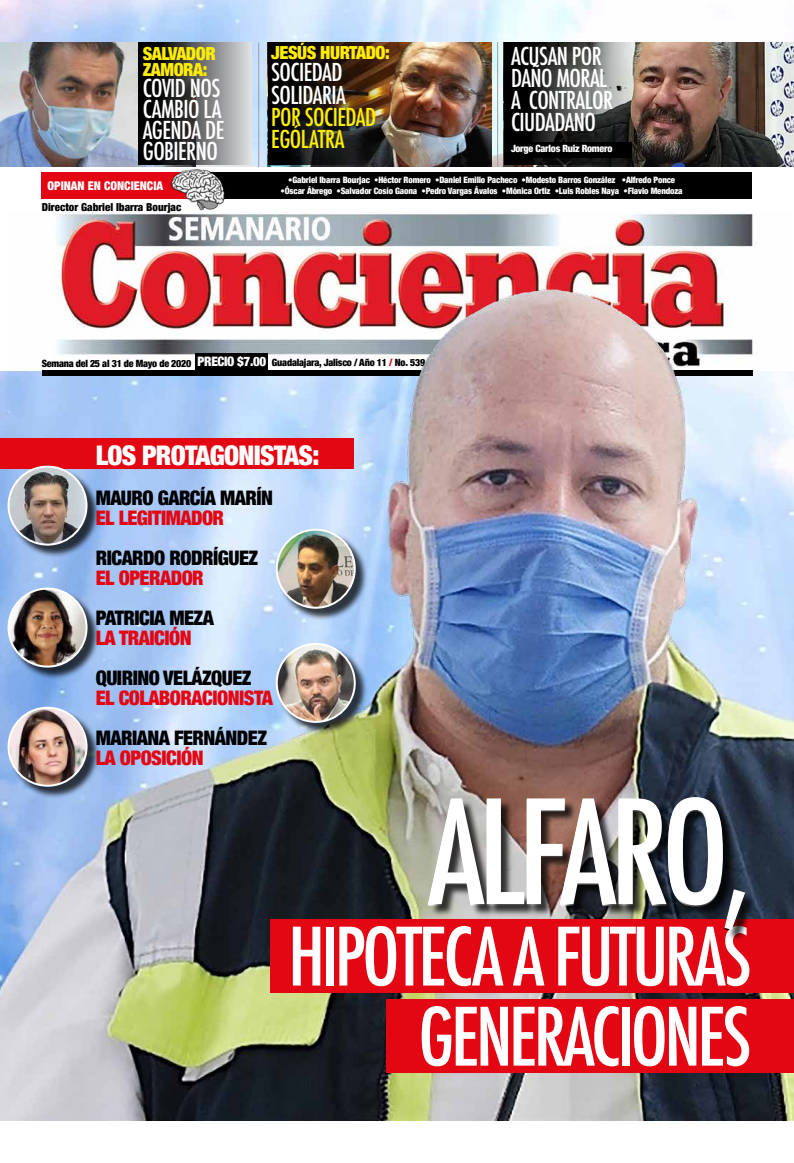
<style>
.page{position:relative;width:794px;height:1163px;background:#fff}
.page>*{position:absolute;margin:0;border:0;box-sizing:border-box;transform-origin:0 0}
.t1{font:500 condensed 140px "Futura";letter-spacing:-.045em;color:#fff}
.t2{font:500 condensed 78px/80px "Futura";letter-spacing:-.045em;color:#fff;text-align:right}
.t3{font:900 condensed 27px "Helvetica Neue";letter-spacing:-.025em;color:#fff}
.t4{font:500 condensed 24px/22px "Futura";letter-spacing:-.025em;color:#fff}
.t5{font:500 condensed 24px/22px "Futura";letter-spacing:-.025em;color:#ffed00}
.t6{font:900 condensed 20px "Helvetica Neue";letter-spacing:-.025em;color:#000}
.t7{font:900 condensed 20px "Helvetica Neue";letter-spacing:-.025em;color:#e30613}
.t8{font:900 condensed 18px/16px "Helvetica Neue";letter-spacing:-.025em;color:#ffed00}
.t9{font:900 condensed 12px "Helvetica Neue";color:#fff}
.t10{font:900 condensed 11px "Helvetica Neue";color:#000}
.t11{font:900 condensed 10px "Helvetica Neue";letter-spacing:-.02em;color:#000}
.t12{font:900 condensed 10px "Helvetica Neue";letter-spacing:-.025em;color:#fff}
.t13{font:900 condensed 8.8px "Helvetica Neue";letter-spacing:-.015em;color:#fff}
.s1{font-size:13px;color:#fff}
.s2{color:#e30613}
</style>
<div class="page">
<img style="left:0;top:0;width:794px;height:167px">
<img style="left:0;top:43px;width:195px;height:124px">
<img style="left:268px;top:43px;width:223px;height:124px">
<img style="left:503px;top:43px;width:291px;height:124px">
<img style="left:0;top:370px;width:794px;height:750px">
<img style="left:56px;top:212px;width:701px;height:156px">
<div style="left:196px;top:353px;width:72px;height:19px;background:#000"></div>
<div style="left:66px;top:172px;width:686px;height:26px;background:#000"></div>
<div style="left:41px;top:172px;width:148px;height:26px;background:#e30613"></div>
<img style="left:163px;top:165px;width:64px;height:48px">
<div style="left:42px;top:370px;width:710px;height:6px;background:#000"></div>
<svg style="left:138px;top:42px;width:114px;height:122px;background:#575758"></svg>
<hr style="left:258px;top:43px;width:1px;height:124px;background:#9d9d9c">
<hr style="left:497px;top:42px;width:1px;height:125px;background:#9d9d9c">
<svg style="left:504px;top:42px;width:133px;height:122px;background:#424241"></svg>
<img style="left:292px;top:269px;width:435px;height:851px">
<div style="left:270px;top:918px;width:524px;height:74px;background:#e30613"></div>
<div style="left:386px;top:998px;width:408px;height:74px;background:#e30613"></div>
<div style="left:430px;top:798px;width:327px;height:143px;background:#000;opacity:.75"></div>
<div style="left:0;top:438px;width:354px;height:30px;background:#e30613"></div>
<div style="left:9px;top:467px;width:91px;height:91px;background:#000;opacity:.75"></div>
<img style="left:9px;top:466px;width:78px;height:78px;border-radius:39px">
<div style="left:8px;top:465px;width:80px;height:80px;border:2px solid #fff;border-radius:50%"></div>
<div style="left:9px;top:589px;width:91px;height:90px;background:#000;opacity:.75"></div>
<img style="left:9px;top:588px;width:78px;height:78px;border-radius:39px">
<div style="left:8px;top:587px;width:80px;height:80px;border:2px solid #fff;border-radius:50%"></div>
<div style="left:9px;top:708px;width:91px;height:90px;background:#000;opacity:.75"></div>
<img style="left:9px;top:707px;width:78px;height:78px;border-radius:39px">
<div style="left:8px;top:706px;width:80px;height:80px;border:2px solid #fff;border-radius:50%"></div>
<div style="left:277px;top:644px;width:91px;height:91px;background:#000;opacity:.75"></div>
<img style="left:277px;top:643px;width:78px;height:78px;border-radius:39px">
<div style="left:276px;top:642px;width:80px;height:80px;border:2px solid #fff;border-radius:50%"></div>
<div style="left:277px;top:530px;width:91px;height:91px;background:#000;opacity:.75"></div>
<img style="left:277px;top:529px;width:78px;height:78px;border-radius:39px">
<div style="left:276px;top:528px;width:80px;height:80px;border:2px solid #fff;border-radius:50%"></div>
<svg style="left:268px;top:42px;width:118px;height:122px;background:#221910"></svg>
<div style="left:511px;top:142px;width:120px;height:16px;background:#000"></div>
<h3 class="t8" style="left:143px;top:44px;width:74px">SALVADOR<br>ZAMORA:</h3>
<h3 class="t4" style="left:143px;top:77px;width:83px;line-height:21px">COVID NOS<br>CAMBIÓ LA<br>AGENDA DE<br>GOBIERNO</h3>
<h3 class="t9" style="left:48px;top:176px;width:117px">OPINAN EN CONCIENCIA</h3>
<p class="t10" style="left:42px;top:198px;width:141px">Director Gabriel Ibarra Bourjac</p>
<h3 class="t8" style="left:271px;top:44px;width:120px">JESÚS HURTADO:</h3>
<h3 class="t4" style="left:271px;top:62px;width:76px">SOCIEDAD<br>SOLIDARIA</h3>
<h3 class="t5" style="left:271px;top:106px;width:106px">POR SOCIEDAD<br>EGÓLATRA</h3>
<h3 class="t4" style="left:511px;top:45px;width:104px">ACUSAN POR<br>DAÑO MORAL<br>A CONTRALOR<br>CIUDADANO</h3>
<p class="t12" style="left:511px;top:140px;width:103px">Jorge Carlos Ruiz Romero</p>
<p class="t13" style="left:288px;top:173px;width:388px">•Gabriel Ibarra Bourjac •Héctor Romero •Daniel Emilio Pacheco •Modesto Barros González •Alfredo Ponce</p>
<p class="t13" style="left:281px;top:184px;width:403px">•Óscar Ábrego •Salvador Cosío Gaona •Pedro Vargas Ávalos •Mónica Ortiz •Luis Robles Naya •Flavio Mendoza</p>
<p class="t11" style="left:42px;top:355px;width:226px">Semana del 25 al 31 de Mayo de 2020 <span class="s1">PRECIO $7.00</span></p>
<p class="t11" style="left:272px;top:354px;width:160px">Guadalajara, Jalisco / Año 11 <span class="s2">/</span> No. 539 <span class="s2">/</span></p>
<h3 class="t3" style="left:96px;top:432px;width:225px">LOS PROTAGONISTAS:</h3>
<h3 class="t6" style="left:96px;top:481px;width:179px">MAURO GARCÍA MARÍN</h3>
<h3 class="t7" style="left:96px;top:501px;width:130px">EL LEGITIMADOR</h3>
<h3 class="t6" style="left:96px;top:541px;width:164px">RICARDO RODRÍGUEZ</h3>
<h3 class="t7" style="left:96px;top:561px;width:109px">EL OPERADOR</h3>
<h3 class="t6" style="left:96px;top:601px;width:120px">PATRICIA MEZA</h3>
<h3 class="t7" style="left:96px;top:621px;width:97px">LA TRAICIÓN</h3>
<h3 class="t6" style="left:96px;top:661px;width:157px">QUIRINO VELÁZQUEZ</h3>
<h3 class="t7" style="left:96px;top:681px;width:178px">EL COLABORACIONISTA</h3>
<h3 class="t6" style="left:96px;top:721px;width:173px">MARIANA FERNÁNDEZ</h3>
<h3 class="t7" style="left:96px;top:741px;width:109px">LA OPOSICIÓN</h3>
<h1 class="t1" style="left:428px;top:762px;width:325px">ALFARO,</h1>
<h2 class="t2" style="left:288px;top:916px;width:465px">HIPOTECA A FUTURAS<br>GENERACIONES</h2>
</div>
